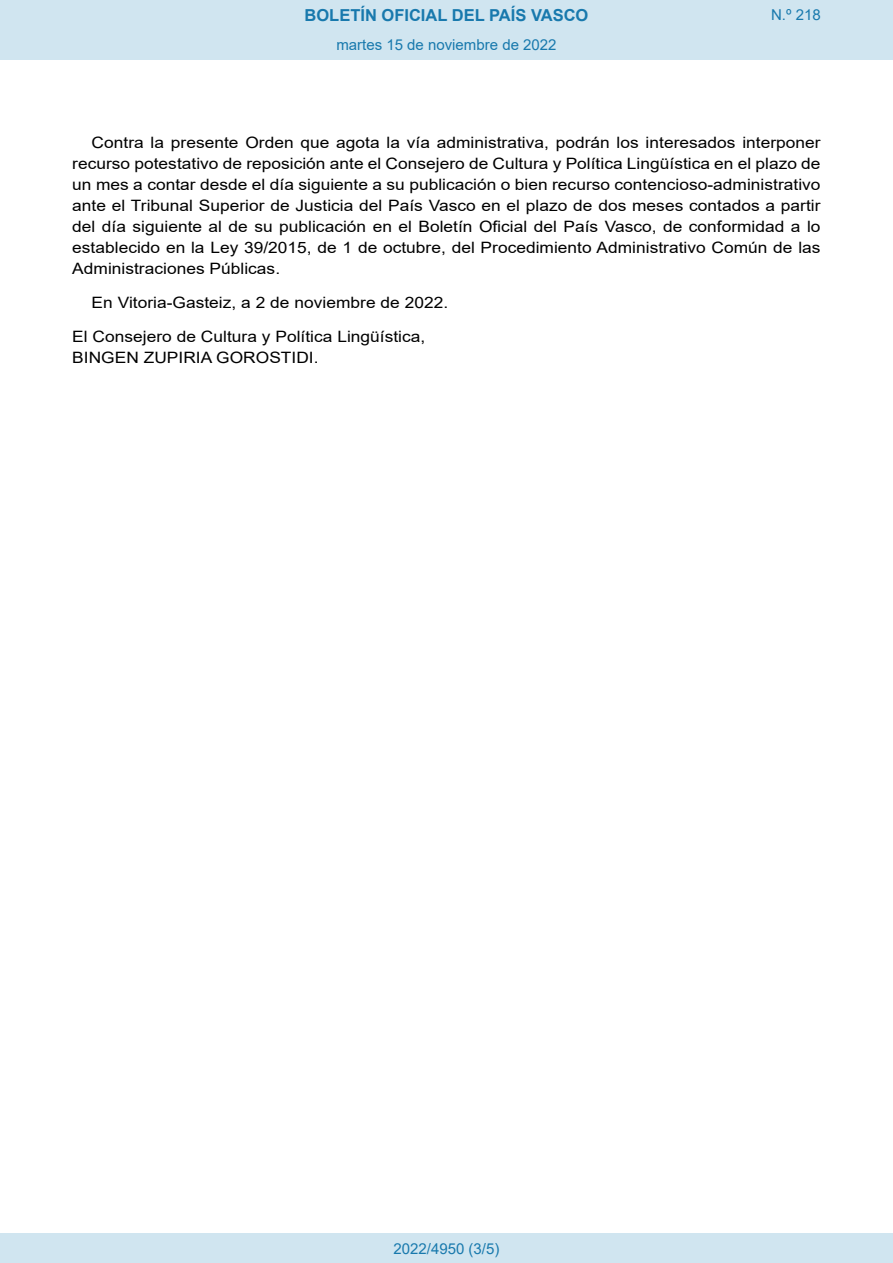
<style>
.page{position:relative;width:893px;height:1263px;background:#fff}
.page>*{position:absolute;margin:0;border:0;box-sizing:border-box;transform-origin:0 0}
.t1{font:700 16.5px "Arial";color:#1879ad}
.BOPVDetalle{font:15.6px/21px "Arial";color:#000;text-align:justify;scale:1.11 1}
.BOPVFirmaPuesto{font:15.6px "Arial";color:#000;scale:1.11 1}
.BOPVFirmaLugFec{font:15.6px "Arial";color:#000;scale:1.11 1}
.Paginacion_Centro{font:15px "Arial";color:#1879ad}
</style>
<div class="page">
<div style="left:0;top:0;width:893px;height:60px;background:#d0e5f0"></div>
<div style="left:0;top:1233px;width:893px;height:30px;background:#d0e5f0"></div>
<p class="t1" style="left:305px;top:3px;width:285px">BOLETÍN OFICIAL DEL PAÍS VASCO</p>
<p class="Paginacion_Centro" style="left:336px;top:35px;width:222px">martes 15 de noviembre de 2022</p>
<p class="Paginacion_Centro" style="left:771px;top:5px;width:51px">N.º 218</p>
<p class="BOPVDetalle" style="left:72px;top:132px;width:676px;text-indent:19px">Contra la presente Orden que agota la vía administrativa, podrán los interesados interponer recurso potestativo de reposición ante el Consejero de Cultura y Política Lingüística en el plazo de un mes a contar desde el día siguiente a su publicación o bien recurso contencioso-administrativo ante el Tribunal Superior de Justicia del País Vasco en el plazo de dos meses contados a partir del día siguiente al de su publicación en el Boletín Oficial del País Vasco, de conformidad a lo establecido en la Ley 39/2015, de 1 de octubre, del Procedimiento Administrativo Común de las Administraciones Públicas.</p>
<p class="BOPVFirmaLugFec" style="left:92px;top:292px;width:323px">En Vitoria-Gasteiz, a 2 de noviembre de 2022.</p>
<p class="BOPVFirmaPuesto" style="left:72px;top:325px;width:320px">El Consejero de Cultura y Política Lingüística,</p>
<p class="BOPVFirmaPuesto" style="left:72px;top:346px;width:223px">BINGEN ZUPIRIA GOROSTIDI.</p>
<p class="Paginacion_Centro" style="left:393px;top:1238px;width:107px">2022/4950 (3/5)</p>
</div>
